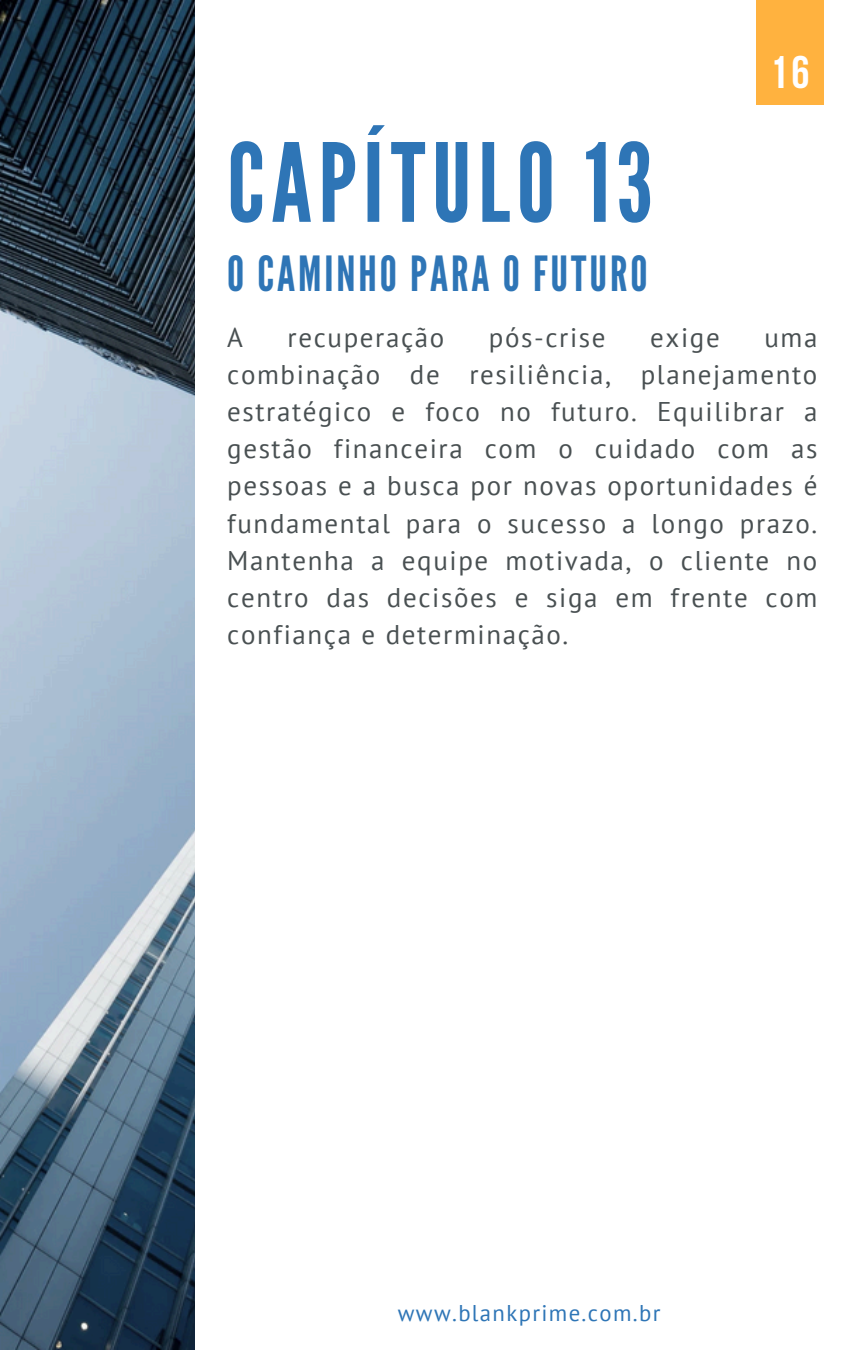
<style>
.page{position:relative;width:864px;height:1350px;background:#fff}
.page>*{position:absolute;margin:0;border:0;box-sizing:border-box;transform-origin:0 0}
.t1{font:108.67px "League Gothic";letter-spacing:.06em;color:#2e75b6}
.t2{font:48.38px "League Gothic";letter-spacing:.06em;color:#2e75b6}
.t3{font:700 45.45px "Bebas Neue";color:#fff}
.t4{font:27px/37.1px "PT Sans";letter-spacing:.06em;color:#495052;text-align:justify}
.t5{font:22.72px "PT Sans";letter-spacing:.06em;color:#2e75b6}
</style>
<div class="page">
<img style="left:0;top:0;width:194px;height:1350px">
<div style="left:756px;top:0;width:67px;height:105px;background:#ffb23f"></div>
<h1 class="t1" style="left:227px;top:120px;width:427px">CAPÍTULO 13</h1>
<h1 class="t2" style="left:227px;top:246px;width:422px">O CAMINHO PARA O FUTURO</h1>
<h2 class="t3" style="left:770px;top:54px;width:41px">16</h2>
<p class="t4" style="left:227px;top:318px;width:17px">A</p>
<p class="t4" style="left:288px;top:318px;width:158px">recuperação</p>
<p class="t4" style="left:489px;top:318px;width:118px">pós-crise</p>
<p class="t4" style="left:650px;top:318px;width:71px">exige</p>
<p class="t4" style="left:227px;top:318px;width:592px;text-indent:537px">uma combinação de resiliência, planejamento estratégico e foco no futuro. Equilibrar a gestão financeira com o cuidado com as pessoas e a busca por novas oportunidades é fundamental para o sucesso a longo prazo.<br>Mantenha a equipe motivada, o cliente no centro das decisões e siga em frente com confiança e determinação.</p>
<p class="t5" style="left:398px;top:1298px;width:264px">www.blankprime.com.br</p>
</div>
